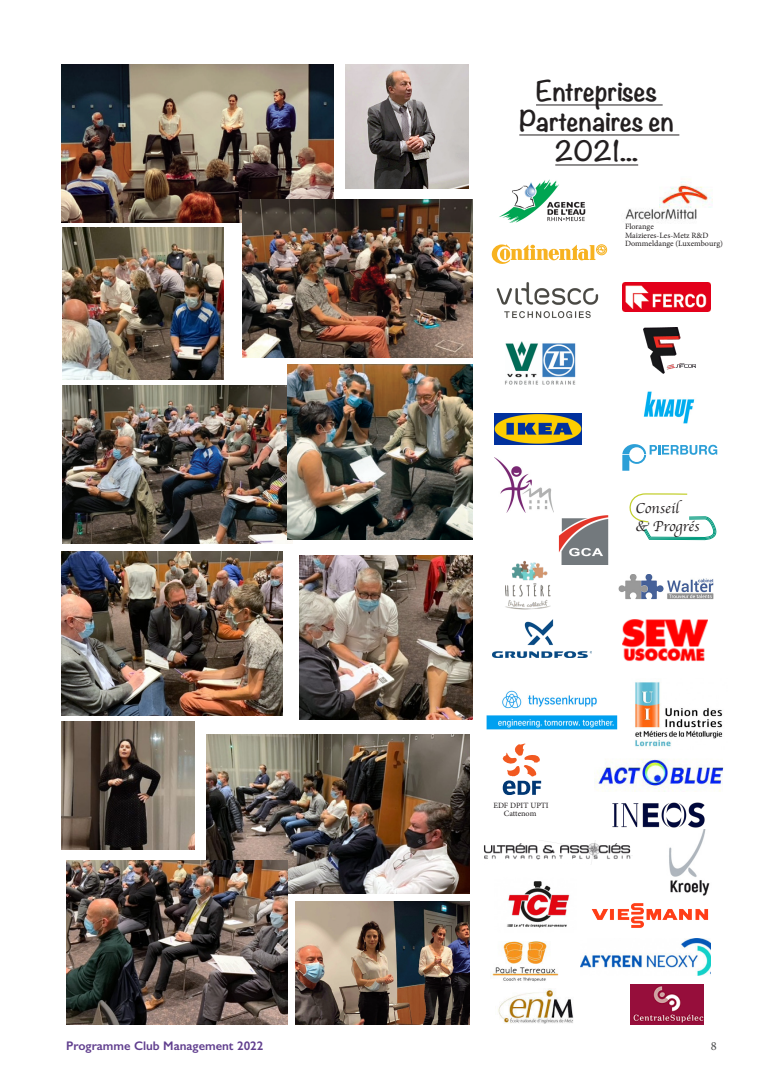
<style>
.page{position:relative;width:780px;height:1088px;background:#fff}
.page>*{position:absolute;margin:0;border:0;box-sizing:border-box;transform-origin:0 0}
.t1{font:700 25px/30px "Noteworthy";color:#231f20;text-align:center}
.t2{font:15px "Apple Chancery";color:#231f20}
.t3{font:600 12.5px "Gill Sans";color:#603e8e}
.t4{font:12.5px "Minion Pro";color:#494a4b}
.t5{font:8px "Minion Pro";color:#231f20}
</style>
<div class="page">
<img style="left:62px;top:227px;width:161px;height:153px">
<img style="left:499px;top:179px;width:87px;height:44px">
<img style="left:625px;top:179px;width:88px;height:42px">
<svg style="left:502px;top:743px;width:39px;height:52px"></svg>
<img style="left:622px;top:282px;width:88px;height:30px">
<img style="left:490px;top:941px;width:69px;height:41px">
<img style="left:622px;top:619px;width:85px;height:42px">
<img style="left:486px;top:690px;width:131px;height:40px">
<img style="left:506px;top:881px;width:64px;height:47px">
<img style="left:498px;top:989px;width:76px;height:35px">
<img style="left:635px;top:682px;width:88px;height:67px">
<img style="left:630px;top:984px;width:73px;height:40px">
<img style="left:643px;top:327px;width:52px;height:47px">
<img style="left:484px;top:840px;width:147px;height:24px">
<img style="left:492px;top:619px;width:99px;height:38px">
<hr style="left:536px;top:105px;width:126px;height:1px;background:#231f20">
<hr style="left:519px;top:135px;width:160px;height:1px;background:#231f20">
<hr style="left:555px;top:165px;width:83px;height:1px;background:#231f20">
<svg style="left:491px;top:244px;width:115px;height:20px"></svg>
<img style="left:497px;top:282px;width:101px;height:36px">
<img style="left:505px;top:341px;width:71px;height:44px">
<img style="left:495px;top:458px;width:58px;height:54px">
<img style="left:494px;top:413px;width:87px;height:32px">
<img style="left:669px;top:829px;width:41px;height:57px">
<img style="left:591px;top:886px;width:118px;height:42px">
<img style="left:61px;top:64px;width:272px;height:159px">
<img style="left:243px;top:199px;width:229px;height:159px">
<img style="left:345px;top:65px;width:123px;height:124px">
<img style="left:63px;top:385px;width:229px;height:159px">
<img style="left:299px;top:555px;width:173px;height:164px">
<img style="left:62px;top:551px;width:221px;height:164px">
<svg style="left:622px;top:444px;width:95px;height:27px"></svg>
<svg style="left:629px;top:493px;width:88px;height:47px"></svg>
<img style="left:505px;top:560px;width:46px;height:50px">
<img style="left:287px;top:364px;width:185px;height:176px">
<img style="left:207px;top:735px;width:262px;height:158px">
<img style="left:61px;top:722px;width:134px;height:127px">
<img style="left:66px;top:860px;width:221px;height:164px">
<img style="left:295px;top:902px;width:174px;height:122px">
<img style="left:643px;top:391px;width:52px;height:33px">
<img style="left:558px;top:516px;width:51px;height:48px">
<img style="left:618px;top:574px;width:95px;height:25px">
<img style="left:580px;top:938px;width:130px;height:38px">
<img style="left:594px;top:759px;width:130px;height:32px">
<img style="left:612px;top:802px;width:93px;height:26px">
<p class="t1" style="left:536px;top:75px;width:123px">Entreprises</p>
<p class="t1" style="left:519px;top:105px;width:156px">Partenaires en<br>2021...</p>
<p class="t5" style="left:625px;top:221px;width:30px">Florange</p>
<p class="t5" style="left:625px;top:230px;width:85px">Maizieres-Les-Metz R&amp;D</p>
<p class="t5" style="left:625px;top:238px;width:99px">Dommeldange (Luxembourg)</p>
<p class="t2" style="left:635px;top:496px;width:45px">Conseil</p>
<p class="t2" style="left:635px;top:514px;width:65px">&amp; Progrés</p>
<p class="t5" style="left:493px;top:800px;width:57px">EDF DPIT UPTI</p>
<p class="t5" style="left:504px;top:808px;width:34px">Cattenom</p>
<h3 class="t3" style="left:66px;top:1038px;width:199px">Programme Club Management 2022</h3>
<h3 class="t4" style="left:710px;top:1038px;width:7px">8</h3>
</div>
